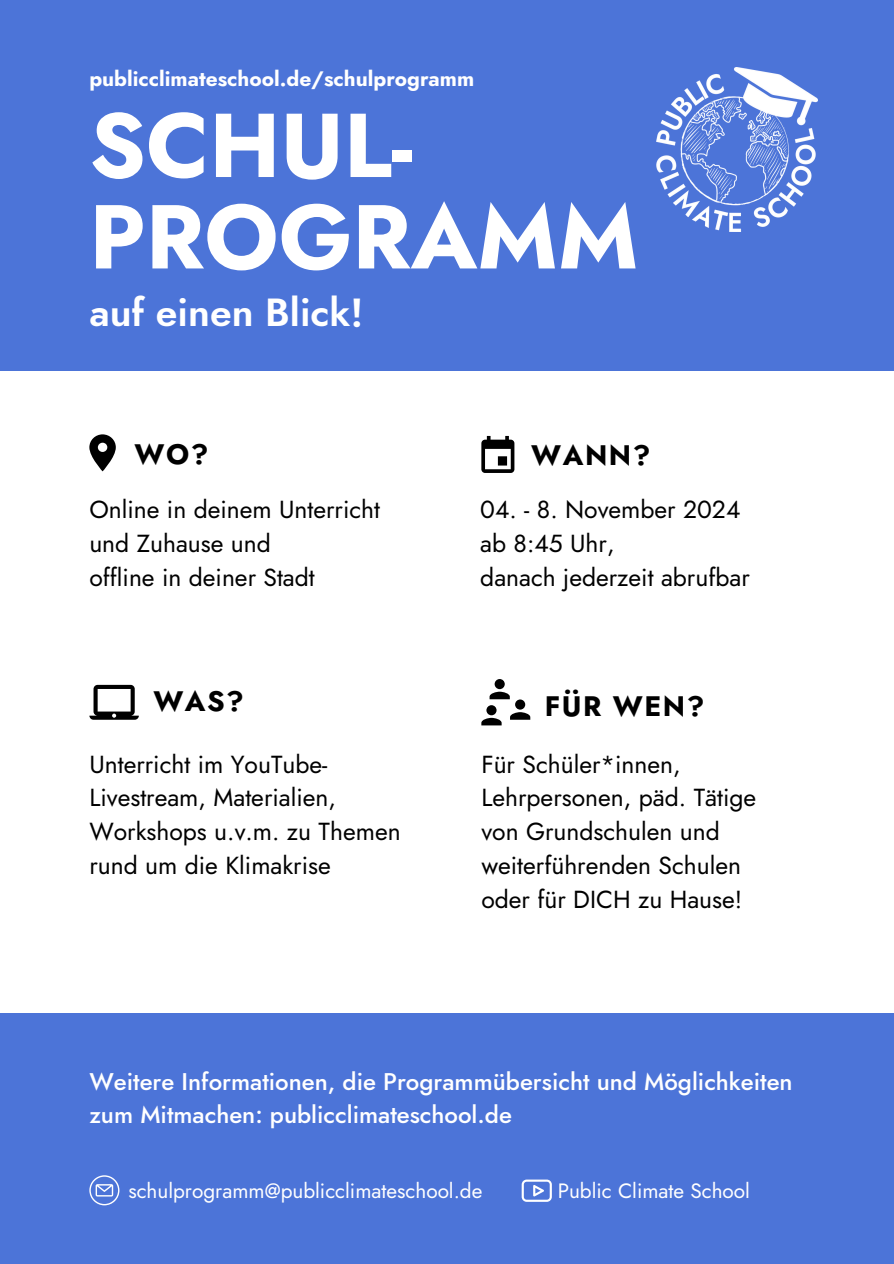
<style>
.page{position:relative;width:894px;height:1264px;background:#fff}
.page>*{position:absolute;margin:0;border:0;box-sizing:border-box;transform-origin:0 0}
.t1{font:700 90.45px/91.3px "Jost";color:#fff}
.t2{font:39px "Jost Semi";color:#fff}
.t3{font:700 28.2px "Jost";letter-spacing:.055em;color:#000}
.t4{font:24.6px/33.8px "Jost";color:#000}
.t5{font:500 24px/32.7px "Jost";color:#fff}
.t6{font:700 20.85px "Jost";color:#fff}
.t7{font:20.7px "Jost";color:#fff}
</style>
<div class="page">
<div style="left:0;top:0;width:893px;height:371px;background:#4c74d8"></div>
<svg style="left:89px;top:685px;width:50px;height:34px"></svg>
<svg style="left:481px;top:436px;width:33px;height:37px"></svg>
<svg style="left:89px;top:434px;width:27px;height:37px"></svg>
<div style="left:0;top:1013px;width:893px;height:250px;background:#4c74d8"></div>
<svg style="left:89px;top:1175px;width:30px;height:30px"></svg>
<svg style="left:521px;top:1179px;width:30px;height:22px"></svg>
<img style="left:656px;top:67px;width:161px;height:164px">
<svg style="left:481px;top:679px;width:49px;height:46px"></svg>
<p class="t6" style="left:89px;top:64px;width:386px">publicclimateschool.de/schulprogramm</p>
<p class="t1" style="left:89px;top:100px;width:550px">SCHUL-<br>PROGRAMM</p>
<h6 class="t2" style="left:89px;top:284px;width:275px">auf einen Blick!</h6>
<h1 class="t3" style="left:134px;top:434px;width:75px">WO?</h1>
<p class="t3" style="left:531px;top:434px;width:121px">WANN?</p>
<h4 class="t4" style="left:89px;top:493px;width:292px">Online in deinem Unterricht und Zuhause und<br>offline in deiner Stadt</h4>
<p class="t3" style="left:153px;top:681px;width:92px">WAS?</p>
<p class="t4" style="left:89px;top:747px;width:313px">Unterricht im YouTube-<br>Livestream, Materialien,<br>Workshops u.v.m. zu Themen rund um die Klimakrise</p>
<h3 class="t4" style="left:480px;top:493px;width:271px">04. - 8. November 2024 ab 8:45 Uhr,<br>danach jederzeit abrufbar</h3>
<p class="t3" style="left:544px;top:686px;width:161px">FÜR WEN?</p>
<h6 class="t4" style="left:481px;top:747px;width:276px">Für Schüler*innen,<br>Lehrpersonen, päd. Tätige von Grundschulen und weiterführenden Schulen oder für DICH zu Hause!</h6>
<h3 class="t5" style="left:89px;top:1065px;width:704px">Weitere Informationen, die Programmübersicht und Möglichkeiten zum Mitmachen: publicclimateschool.de</h3>
<h6 class="t7" style="left:128px;top:1175px;width:355px">schulprogramm@publicclimateschool.de</h6>
<p class="t7" style="left:557px;top:1175px;width:194px">Public Climate School</p>
</div>
